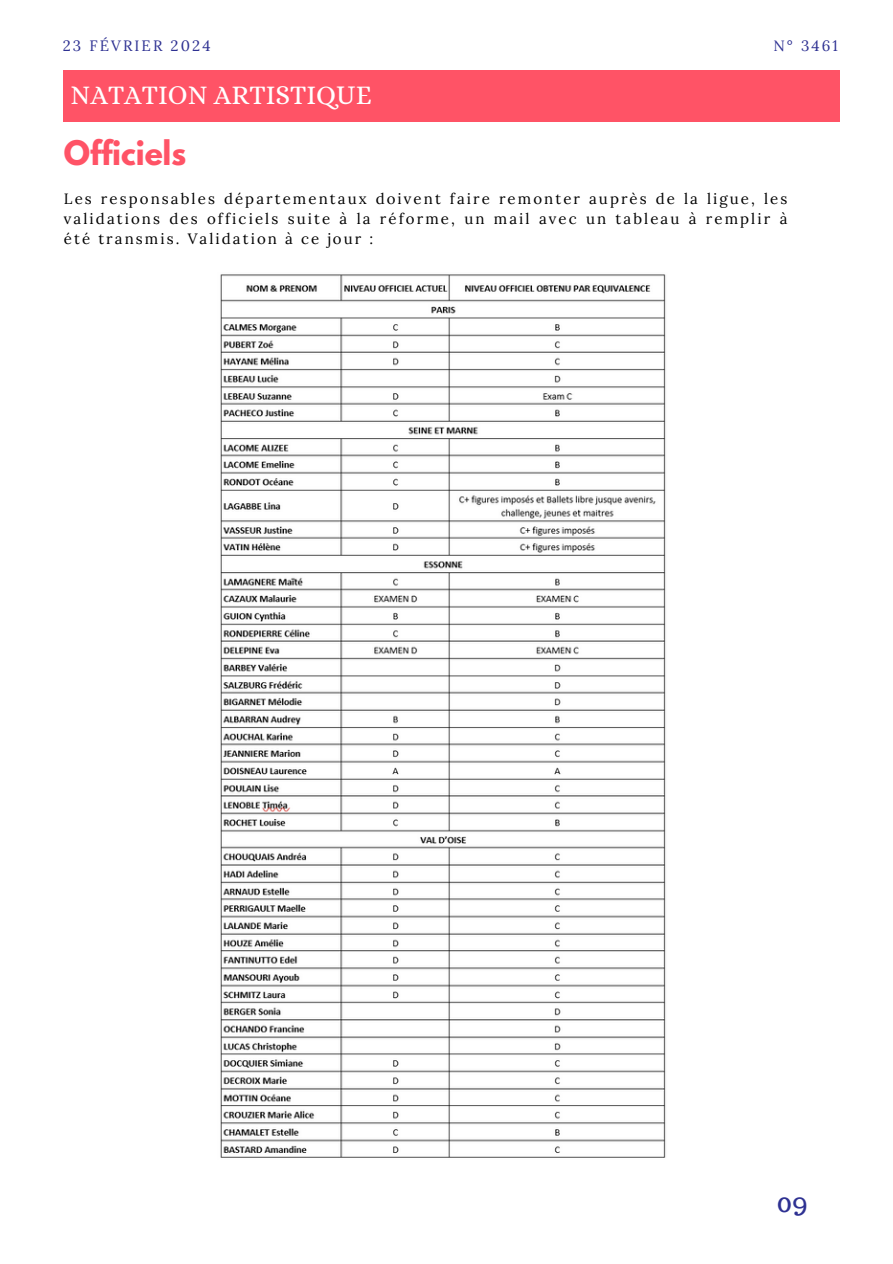
<style>
.page{position:relative;width:893px;height:1264px;background:#fff}
.page>*{position:absolute;margin:0;border:0;box-sizing:border-box;transform-origin:0 0}
.t1{font:700 30px "League Spartan";letter-spacing:-.005em;color:#ff5366}
.t2{font:27px "Alice";color:#fff}
.t3{font:27px "Trocchi";color:#2e3192}
.t4{font:15px/20.2px "Lora";letter-spacing:.14em;color:#000;text-align:justify}
.t5{font:15px "Lora";letter-spacing:.14em;color:#2e3192}
</style>
<div class="page">
<div style="left:63px;top:71px;width:776px;height:50px;background:#ff5366"></div>
<img style="left:220px;top:274px;width:446px;height:884px">
<p class="t5" style="left:63px;top:36px;width:149px">23 FÉVRIER 2024</p>
<p class="t5" style="left:773px;top:36px;width:66px">N° 3461</p>
<h2 class="t2" style="left:70px;top:79px;width:303px">NATATION ARTISTIQUE</h2>
<h1 class="t1" style="left:64px;top:138px;width:124px">Officiels</h1>
<p class="t4" style="left:64px;top:188px;width:725px">Les responsables départementaux doivent faire remonter auprès de la ligue, les validations des officiels suite à la réforme, un mail avec un tableau à remplir à été transmis. Validation à ce jour :</p>
<h2 class="t3" style="left:777px;top:1184px;width:32px">09</h2>
</div>
